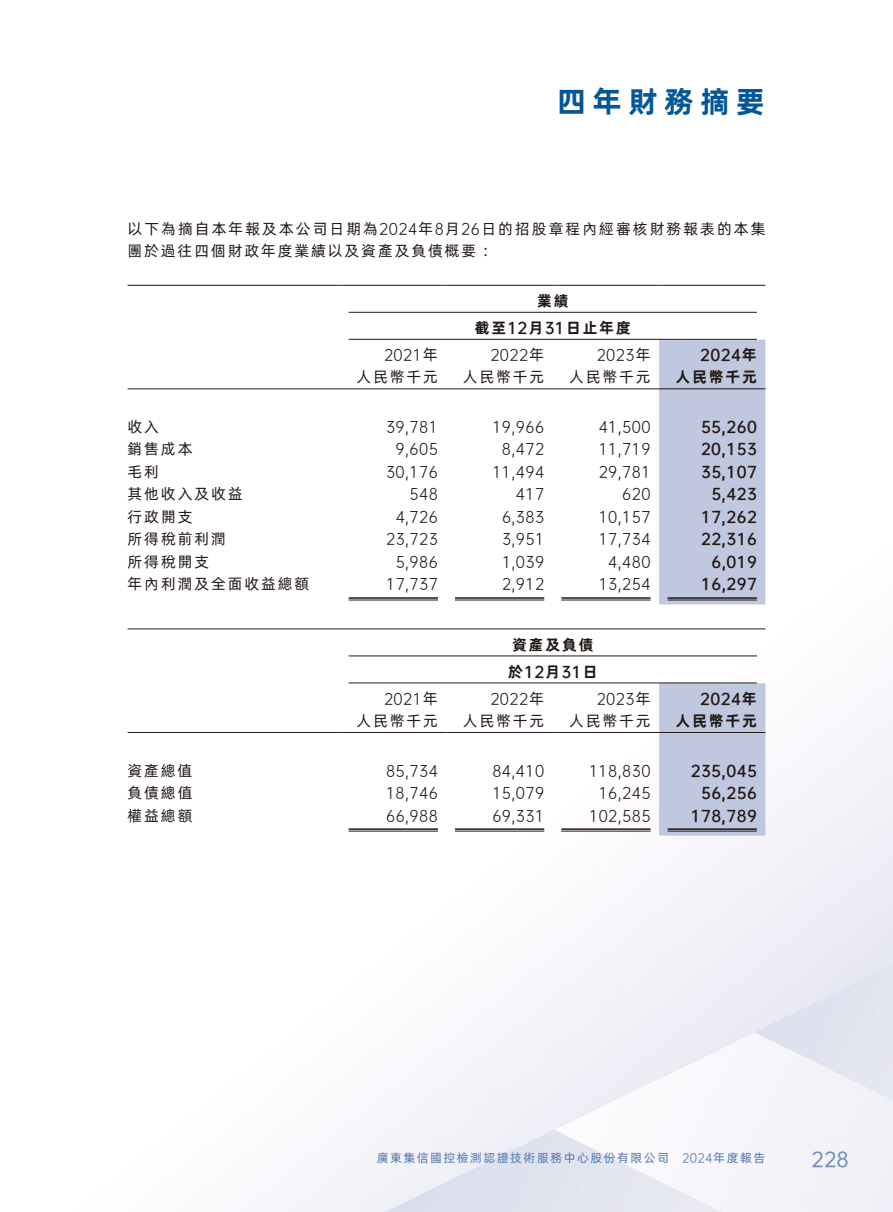
<style>
.page{position:relative;width:893px;height:1212px;background:#fff}
.page>*{position:absolute;margin:0;border:0;box-sizing:border-box;transform-origin:0 0}
.t1{font:30px "Alibaba Pu Hui Ti B";letter-spacing:.21em;color:#035796}
.t2{font:19.5px "OPPO Sans M";color:#748dbb}
.t3{font:15px "OPPO Sans R";letter-spacing:.03em;color:#231916}
.t4{font:15px/22.5px "Alibaba Pu Hui Ti R";letter-spacing:.13em;color:#231916}
.t5{font:15px "OPPO Sans B";letter-spacing:.03em;color:#231916}
.t6{font:15px/27px "Alibaba Pu Hui Ti B";letter-spacing:.13em;color:#231916;text-align:center}
.t7{font:12px "Alibaba Pu Hui Ti R";letter-spacing:.13em;color:#5175ab}
.t8{font:12px "OPPO Sans R";color:#5175ab}
.s1{font-family:"OPPO Sans R"}
.s2{font-family:"OPPO Sans B"}
.s3{font-family:"Alibaba Pu Hui Ti B"}
.s4{font-family:"Alibaba Pu Hui Ti R"}
</style>
<div class="page">
<div style="left:659px;top:340px;width:106px;height:264px;background:#c0c8df"></div>
<hr style="left:128px;top:285px;width:212px;height:1px;background:#231916">
<hr style="left:340px;top:285px;width:106px;height:1px;background:#231916">
<hr style="left:446px;top:285px;width:107px;height:1px;background:#231916">
<hr style="left:553px;top:285px;width:106px;height:1px;background:#231916">
<hr style="left:659px;top:285px;width:106px;height:1px;background:#231916">
<hr style="left:349px;top:312px;width:408px;height:1px;background:#231916">
<hr style="left:349px;top:339px;width:408px;height:1px;background:#231916">
<hr style="left:128px;top:388px;width:212px;height:1px;background:#231916">
<hr style="left:340px;top:388px;width:106px;height:1px;background:#231916">
<hr style="left:446px;top:388px;width:107px;height:1px;background:#231916">
<hr style="left:553px;top:388px;width:106px;height:1px;background:#231916">
<hr style="left:659px;top:388px;width:106px;height:1px;background:#231916">
<hr style="left:349px;top:597px;width:89px;height:2px;background:#231916">
<hr style="left:349px;top:600px;width:89px;height:1px;background:#231916">
<hr style="left:455px;top:597px;width:89px;height:2px;background:#231916">
<hr style="left:455px;top:600px;width:89px;height:1px;background:#231916">
<hr style="left:561px;top:597px;width:90px;height:2px;background:#231916">
<hr style="left:561px;top:600px;width:90px;height:1px;background:#231916">
<hr style="left:668px;top:597px;width:89px;height:2px;background:#231916">
<hr style="left:668px;top:600px;width:89px;height:1px;background:#231916">
<div style="left:659px;top:683px;width:106px;height:153px;background:#c0c8df"></div>
<hr style="left:128px;top:628px;width:212px;height:1px;background:#231916">
<hr style="left:340px;top:628px;width:106px;height:1px;background:#231916">
<hr style="left:446px;top:628px;width:107px;height:1px;background:#231916">
<hr style="left:553px;top:628px;width:106px;height:1px;background:#231916">
<hr style="left:659px;top:628px;width:106px;height:1px;background:#231916">
<hr style="left:349px;top:655px;width:408px;height:1px;background:#231916">
<hr style="left:349px;top:682px;width:408px;height:1px;background:#231916">
<hr style="left:128px;top:732px;width:212px;height:1px;background:#231916">
<hr style="left:340px;top:732px;width:106px;height:1px;background:#231916">
<hr style="left:446px;top:732px;width:107px;height:1px;background:#231916">
<hr style="left:553px;top:732px;width:106px;height:1px;background:#231916">
<hr style="left:659px;top:732px;width:106px;height:1px;background:#231916">
<hr style="left:349px;top:828px;width:89px;height:2px;background:#231916">
<hr style="left:349px;top:831px;width:89px;height:1px;background:#231916">
<hr style="left:455px;top:828px;width:89px;height:2px;background:#231916">
<hr style="left:455px;top:831px;width:89px;height:1px;background:#231916">
<hr style="left:561px;top:828px;width:90px;height:2px;background:#231916">
<hr style="left:561px;top:831px;width:90px;height:1px;background:#231916">
<hr style="left:668px;top:828px;width:89px;height:2px;background:#231916">
<hr style="left:668px;top:831px;width:89px;height:1px;background:#231916">
<h1 class="t1" style="left:557px;top:78px;width:210px">四年財務摘要</h1>
<p class="t4" style="left:128px;top:216px;width:639px">以下為摘自本年報及本公司日期為<span class="s1">2024</span>年<span class="s1">8</span>月<span class="s1">26</span>日的招股章程內經審核財務報表的本集團於過往四個財政年度業績以及資產及負債概要：</p>
<p class="t6" style="left:475px;top:286px;width:158px">業績<br>截至<span class="s2">12</span>月<span class="s2">31</span>日止年度</p>
<p class="t5" style="left:700px;top:342px;width:58px">2024<span class="s3">年</span></p>
<p class="t3" style="left:384px;top:343px;width:55px">2021<span class="s4">年</span></p>
<p class="t3" style="left:490px;top:343px;width:55px">2022<span class="s4">年</span></p>
<p class="t3" style="left:597px;top:343px;width:55px">2023<span class="s4">年</span></p>
<p class="t4" style="left:356px;top:365px;width:83px">人民幣千元</p>
<p class="t4" style="left:463px;top:365px;width:83px">人民幣千元</p>
<p class="t4" style="left:569px;top:365px;width:83px">人民幣千元</p>
<p class="t6" style="left:675px;top:363px;width:83px">人民幣千元</p>
<p class="t4" style="left:128px;top:415px;width:33px">收入</p>
<p class="t3" style="left:386px;top:415px;width:53px">39,781</p>
<p class="t3" style="left:492px;top:415px;width:53px">19,966</p>
<p class="t3" style="left:599px;top:415px;width:53px">41,500</p>
<p class="t5" style="left:701px;top:414px;width:57px">55,260</p>
<p class="t4" style="left:128px;top:437px;width:66px">銷售成本</p>
<p class="t3" style="left:396px;top:437px;width:44px">9,605</p>
<p class="t3" style="left:502px;top:437px;width:44px">8,472</p>
<p class="t3" style="left:599px;top:437px;width:53px">11,719</p>
<p class="t5" style="left:701px;top:436px;width:57px">20,153</p>
<p class="t4" style="left:128px;top:460px;width:33px">毛利</p>
<p class="t3" style="left:386px;top:460px;width:53px">30,176</p>
<p class="t3" style="left:492px;top:460px;width:53px">11,494</p>
<p class="t3" style="left:599px;top:460px;width:53px">29,781</p>
<p class="t5" style="left:701px;top:459px;width:57px">35,107</p>
<p class="t4" style="left:128px;top:482px;width:116px">其他收入及收益</p>
<p class="t3" style="left:410px;top:482px;width:30px">548</p>
<p class="t3" style="left:516px;top:482px;width:30px">417</p>
<p class="t3" style="left:622px;top:482px;width:30px">620</p>
<p class="t5" style="left:711px;top:481px;width:47px">5,423</p>
<p class="t4" style="left:128px;top:505px;width:66px">行政開支</p>
<p class="t3" style="left:396px;top:505px;width:44px">4,726</p>
<p class="t3" style="left:502px;top:505px;width:44px">6,383</p>
<p class="t3" style="left:599px;top:505px;width:53px">10,157</p>
<p class="t5" style="left:701px;top:504px;width:57px">17,262</p>
<p class="t4" style="left:128px;top:527px;width:100px">所得稅前利潤</p>
<p class="t3" style="left:386px;top:527px;width:53px">23,723</p>
<p class="t3" style="left:502px;top:527px;width:44px">3,951</p>
<p class="t3" style="left:599px;top:527px;width:53px">17,734</p>
<p class="t5" style="left:701px;top:526px;width:57px">22,316</p>
<p class="t4" style="left:128px;top:550px;width:83px">所得稅開支</p>
<p class="t3" style="left:396px;top:550px;width:44px">5,986</p>
<p class="t3" style="left:502px;top:550px;width:44px">1,039</p>
<p class="t3" style="left:608px;top:550px;width:44px">4,480</p>
<p class="t5" style="left:711px;top:549px;width:47px">6,019</p>
<p class="t4" style="left:128px;top:572px;width:183px">年內利潤及全面收益總額</p>
<p class="t3" style="left:386px;top:572px;width:53px">17,737</p>
<p class="t3" style="left:502px;top:572px;width:44px">2,912</p>
<p class="t3" style="left:599px;top:572px;width:53px">13,254</p>
<p class="t5" style="left:701px;top:571px;width:57px">16,297</p>
<p class="t6" style="left:512px;top:630px;width:83px">資產及負債</p>
<p class="t5" style="left:508px;top:659px;width:91px"><span class="s3">於</span>12<span class="s3">月</span>31<span class="s3">日</span></p>
<p class="t3" style="left:384px;top:687px;width:55px">2021<span class="s4">年</span></p>
<p class="t3" style="left:490px;top:687px;width:55px">2022<span class="s4">年</span></p>
<p class="t3" style="left:597px;top:687px;width:55px">2023<span class="s4">年</span></p>
<p class="t5" style="left:700px;top:686px;width:58px">2024<span class="s3">年</span></p>
<p class="t4" style="left:356px;top:709px;width:83px">人民幣千元</p>
<p class="t4" style="left:463px;top:709px;width:83px">人民幣千元</p>
<p class="t4" style="left:569px;top:709px;width:83px">人民幣千元</p>
<p class="t6" style="left:675px;top:706px;width:83px">人民幣千元</p>
<p class="t4" style="left:128px;top:758px;width:66px">資產總值</p>
<p class="t3" style="left:386px;top:759px;width:53px">85,734</p>
<p class="t3" style="left:492px;top:759px;width:53px">84,410</p>
<p class="t3" style="left:589px;top:759px;width:63px">118,830</p>
<p class="t5" style="left:691px;top:758px;width:68px">235,045</p>
<p class="t4" style="left:128px;top:781px;width:66px">負債總值</p>
<p class="t3" style="left:386px;top:781px;width:53px">18,746</p>
<p class="t3" style="left:492px;top:781px;width:53px">15,079</p>
<p class="t3" style="left:599px;top:781px;width:53px">16,245</p>
<p class="t5" style="left:701px;top:780px;width:57px">56,256</p>
<p class="t4" style="left:128px;top:803px;width:66px">權益總額</p>
<p class="t3" style="left:386px;top:804px;width:53px">66,988</p>
<p class="t3" style="left:492px;top:804px;width:53px">69,331</p>
<p class="t3" style="left:589px;top:804px;width:63px">102,585</p>
<p class="t5" style="left:691px;top:803px;width:68px">178,789</p>
<p class="t7" style="left:377px;top:1149px;width:294px">廣東集信國控檢測認證技術服務中心股份有限公司</p>
<p class="t8" style="left:682px;top:1148px;width:85px">2024<span class="s4">年度報告</span></p>
<h2 class="t2" style="left:812px;top:1143px;width:39px">228</h2>
</div>
